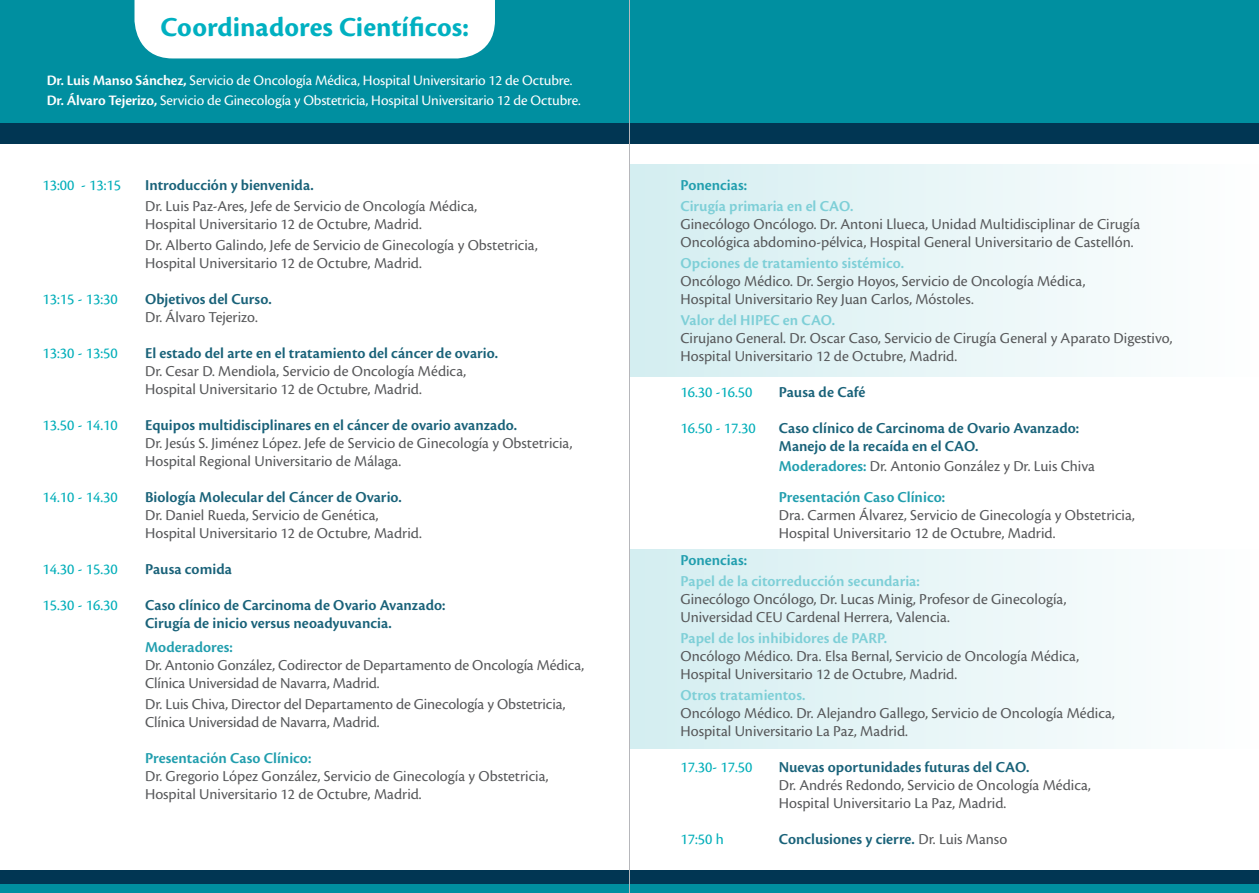
<style>
.page{position:relative;width:1259px;height:893px;background:#fff}
.page>*{position:absolute;margin:0;border:0;box-sizing:border-box;transform-origin:0 0}
.t1{font:700 28.5px "Cronos Pro";color:#00b0c1}
.t2{font:15.75px/18px "Cronos Pro";color:#57585a}
.t3{font:600 15.75px/18px "Cronos Pro";color:#196279}
.t4{font:600 15.75px "Cronos Pro";color:#7ecfd7}
.t5{font:600 15.75px/31.5px "Cronos Pro";color:#219eae}
.t6{font:15.75px "Cronos Pro";color:#00aeb9}
.t7{font:15px/19.5px "Cronos Pro";letter-spacing:-.01em;color:#fff}
.s1{font-weight:600}
.s2{font-weight:400;color:#57585a}
</style>
<div class="page">
<div style="left:629px;top:164px;width:630px;height:212px;background:linear-gradient(to right,#d3eef1,#fefefe)"></div>
<div style="left:629px;top:549px;width:630px;height:199px;background:linear-gradient(to right,#d3eef1,#fefefe)"></div>
<div style="left:0;top:0;width:1259px;height:133px;background:#008fa0"></div>
<div style="left:0;top:884px;width:1259px;height:9px;background:#008fa0"></div>
<div style="left:0;top:123px;width:1259px;height:20px;background:#013653"></div>
<div style="left:0;top:870px;width:1259px;height:14px;background:#013653"></div>
<div style="left:134px;top:0;width:361px;height:58px;background:#fff"></div>
<hr style="left:629px;top:0;width:1px;height:893px;background:#b6b7bb">
<h1 class="t1" style="left:160px;top:11px;width:310px">Coordinadores Científicos:</h1>
<p class="t7" style="left:47px;top:71px;width:535px"><span class="s1">Dr. Luis Manso Sánchez,</span> Servicio de Oncología Médica, Hospital Universitario 12 de Octubre.<br><span class="s1">Dr. Álvaro Tejerizo,</span> Servicio de Ginecología y Obstetricia, Hospital Universitario 12 de Octubre.</p>
<p class="t6" style="left:43px;top:176px;width:80px">13:00 - 13:15</p>
<p class="t3" style="left:145px;top:176px;width:170px">Introducción y bienvenida.</p>
<p class="t2" style="left:145px;top:197px;width:334px">Dr. Luis Paz-Ares, Jefe de Servicio de Oncología Médica,<br>Hospital Universitario 12 de Octubre, Madrid.</p>
<p class="t2" style="left:145px;top:236px;width:394px">Dr. Alberto Galindo, Jefe de Servicio de Ginecología y Obstetricia,<br>Hospital Universitario 12 de Octubre, Madrid.</p>
<p class="t6" style="left:43px;top:290px;width:77px">13:15 - 13:30</p>
<p class="t3" style="left:145px;top:290px;width:128px">Objetivos del Curso.</p>
<p class="t2" style="left:145px;top:308px;width:114px">Dr. Álvaro Tejerizo.</p>
<p class="t6" style="left:43px;top:344px;width:77px">13:30 - 13:50</p>
<p class="t3" style="left:145px;top:344px;width:354px">El estado del arte en el tratamiento del cáncer de ovario.</p>
<p class="t2" style="left:145px;top:362px;width:323px">Dr. Cesar D. Mendiola, Servicio de Oncología Médica,<br>Hospital Universitario 12 de Octubre, Madrid.</p>
<p class="t6" style="left:43px;top:416px;width:77px">13.50 - 14.10</p>
<p class="t3" style="left:145px;top:416px;width:374px">Equipos multidisciplinares en el cáncer de ovario avanzado.</p>
<p class="t2" style="left:145px;top:434px;width:429px">Dr. Jesús S. Jiménez López. Jefe de Servicio de Ginecología y Obstetricia,<br>Hospital Regional Universitario de Málaga.</p>
<p class="t6" style="left:43px;top:488px;width:77px">14.10 - 14.30</p>
<p class="t3" style="left:145px;top:488px;width:258px">Biología Molecular del Cáncer de Ovario.</p>
<p class="t2" style="left:145px;top:506px;width:278px">Dr. Daniel Rueda, Servicio de Genética,<br>Hospital Universitario 12 de Octubre, Madrid.</p>
<p class="t6" style="left:43px;top:560px;width:77px">14.30 - 15.30</p>
<p class="t3" style="left:145px;top:560px;width:88px">Pausa comida</p>
<p class="t6" style="left:43px;top:596px;width:77px">15.30 - 16.30</p>
<p class="t3" style="left:145px;top:596px;width:302px">Caso clínico de Carcinoma de Ovario Avanzado:<br>Cirugía de inicio versus neoadyuvancia.</p>
<p class="t5" style="left:145px;top:632px;width:89px">Moderadores:</p>
<p class="t2" style="left:145px;top:656px;width:440px">Dr. Antonio González, Codirector de Departamento de Oncología Médica,<br>Clínica Universidad de Navarra, Madrid.</p>
<p class="t2" style="left:145px;top:695px;width:422px">Dr. Luis Chiva, Director del Departamento de Ginecología y Obstetricia,<br>Clínica Universidad de Navarra, Madrid.</p>
<p class="t5" style="left:145px;top:743px;width:168px">Presentación Caso Clínico:</p>
<p class="t2" style="left:145px;top:767px;width:405px">Dr. Gregorio López González, Servicio de Ginecología y Obstetricia,<br>Hospital Universitario 12 de Octubre, Madrid.</p>
<p class="t5" style="left:680px;top:170px;width:68px">Ponencias:</p>
<p class="t4" style="left:680px;top:197px;width:174px">Cirugía primaria en el CAO.</p>
<p class="t2" style="left:680px;top:215px;width:461px">Ginecólogo Oncólogo. Dr. Antoni Llueca, Unidad Multidisciplinar de Cirugía<br>Oncológica abdomino-pélvica, Hospital General Universitario de Castellón.</p>
<p class="t4" style="left:680px;top:254px;width:225px">Opciones de tratamiento sistémico.</p>
<p class="t2" style="left:680px;top:272px;width:406px">Oncólogo Médico. Dr. Sergio Hoyos, Servicio de Oncología Médica,<br>Hospital Universitario Rey Juan Carlos, Móstoles.</p>
<p class="t4" style="left:680px;top:311px;width:156px">Valor del HIPEC en CAO.</p>
<p class="t2" style="left:680px;top:329px;width:493px">Cirujano General. Dr. Oscar Caso, Servicio de Cirugía General y Aparato Digestivo,<br>Hospital Universitario 12 de Octubre, Madrid.</p>
<p class="t6" style="left:680px;top:383px;width:73px">16.30 -16.50</p>
<p class="t3" style="left:779px;top:383px;width:88px">Pausa de Café</p>
<p class="t6" style="left:680px;top:419px;width:77px">16.50 - 17.30</p>
<p class="t3" style="left:779px;top:419px;width:302px">Caso clínico de Carcinoma de Ovario Avanzado:<br>Manejo de la recaída en el CAO.</p>
<p class="t5" style="left:779px;top:450px;width:318px">Moderadores: <span class="s2">Dr. Antonio González y Dr. Luis Chiva<br></span>Presentación Caso Clínico:</p>
<p class="t2" style="left:779px;top:506px;width:358px">Dra. Carmen Álvarez, Servicio de Ginecología y Obstetricia,<br>Hospital Universitario 12 de Octubre, Madrid.</p>
<p class="t5" style="left:680px;top:545px;width:68px">Ponencias:</p>
<p class="t4" style="left:680px;top:572px;width:241px">Papel de la citorreducción secundaria:</p>
<p class="t2" style="left:680px;top:590px;width:387px">Ginecólogo Oncólogo, Dr. Lucas Minig, Profesor de Ginecología,<br>Universidad CEU Cardenal Herrera, Valencia.</p>
<p class="t4" style="left:680px;top:629px;width:208px">Papel de los inhibidores de PARP.</p>
<p class="t2" style="left:680px;top:647px;width:400px">Oncólogo Médico. Dra. Elsa Bernal, Servicio de Oncología Médica,<br>Hospital Universitario 12 de Octubre, Madrid.</p>
<p class="t4" style="left:680px;top:686px;width:127px">Otros tratamientos.</p>
<p class="t2" style="left:680px;top:704px;width:436px">Oncólogo Médico. Dr. Alejandro Gallego, Servicio de Oncología Médica,<br>Hospital Universitario La Paz, Madrid.</p>
<p class="t6" style="left:680px;top:758px;width:73px">17.30- 17.50</p>
<p class="t3" style="left:779px;top:758px;width:252px">Nuevas oportunidades futuras del CAO.</p>
<p class="t2" style="left:779px;top:776px;width:314px">Dr. Andrés Redondo, Servicio de Oncología Médica,<br>Hospital Universitario La Paz, Madrid.</p>
<p class="t6" style="left:680px;top:830px;width:45px">17:50 h</p>
<p class="t3" style="left:779px;top:830px;width:230px">Conclusiones y cierre. <span class="s2">Dr. Luis Manso</span></p>
</div>
